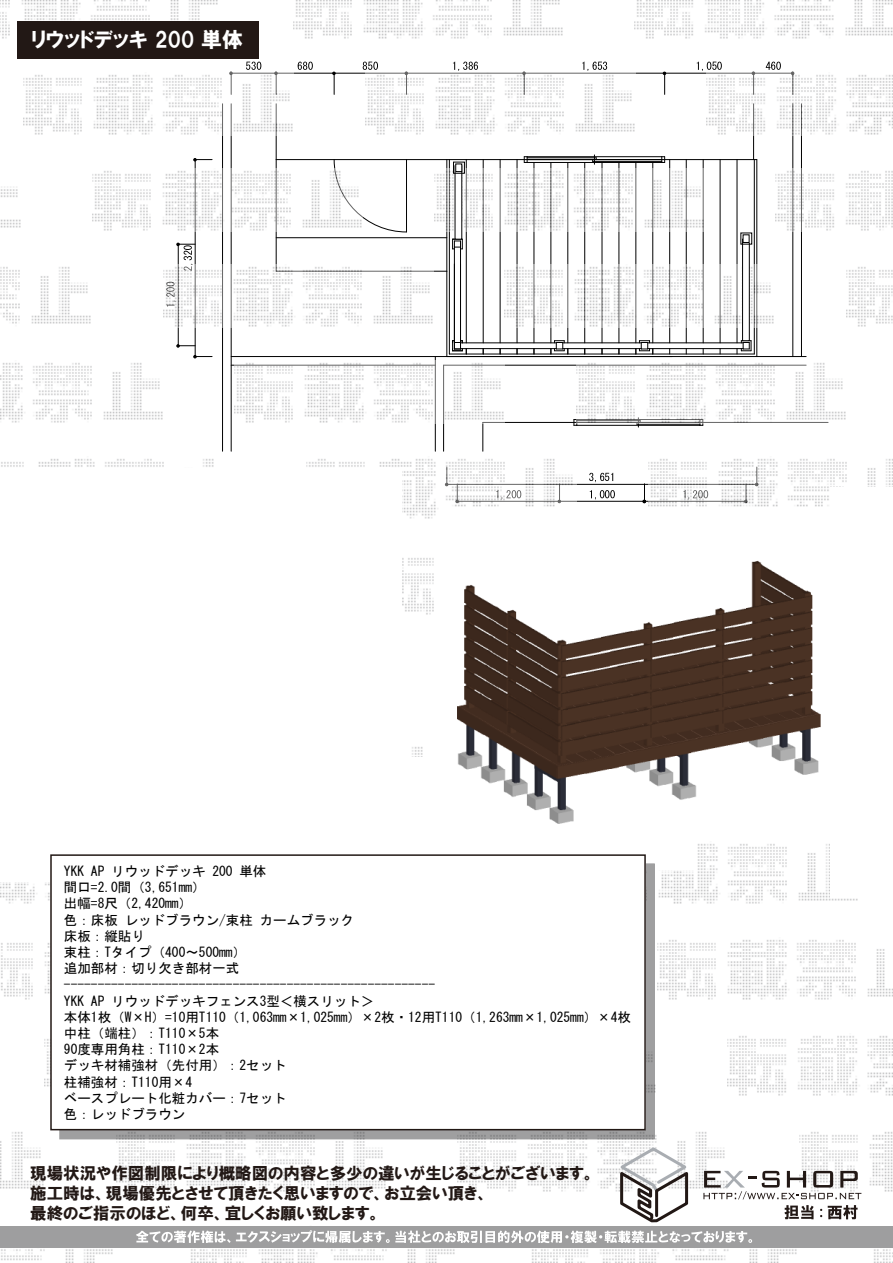
<style>
.page{position:relative;width:893px;height:1263px;background:#fff}
.page>*{position:absolute;margin:0;border:0;box-sizing:border-box;transform-origin:0 0}
.t1{font:21px "HGP Soei Kakugothic UB";color:#fff}
.t2{font:16.5px/19.8px "HGP Soei Kakugothic UB";color:#221815}
.t3{font:13.5px/16.2px "MS Gothic";color:#000}
</style>
<div class="page">
<hr style="left:449px;top:354px;width:305px;height:1px;background:#000">
<hr style="left:276px;top:104px;width:1px;height:56px;background:#000">
<hr style="left:753px;top:104px;width:1px;height:56px;background:#000">
<hr style="left:276px;top:160px;width:1px;height:111px;background:#000">
<hr style="left:276px;top:271px;width:171px;height:1px;background:#000">
<hr style="left:446px;top:160px;width:1px;height:111px;background:#000">
<hr style="left:276px;top:237px;width:171px;height:1px;background:#000">
<hr style="left:483px;top:422px;width:345px;height:1px;background:#000">
<hr style="left:231px;top:365px;width:204px;height:1px;background:#000">
<hr style="left:231px;top:356px;width:204px;height:1px;background:#000">
<hr style="left:792px;top:104px;width:1px;height:252px;background:#000">
<hr style="left:801px;top:104px;width:1px;height:252px;background:#000">
<svg style="left:333px;top:160px;width:74px;height:73px"></svg>
<hr style="left:406px;top:160px;width:1px;height:72px;background:#000">
<svg style="left:524px;top:156px;width:4px;height:7px"></svg>
<hr style="left:527px;top:157px;width:69px;height:1px;background:#000">
<svg style="left:592px;top:155px;width:5px;height:9px"></svg>
<hr style="left:593px;top:161px;width:69px;height:1px;background:#000">
<svg style="left:661px;top:156px;width:4px;height:7px"></svg>
<hr style="left:527px;top:162px;width:135px;height:1px;background:#000">
<hr style="left:527px;top:156px;width:135px;height:1px;background:#000">
<svg style="left:574px;top:419px;width:3px;height:7px"></svg>
<hr style="left:637px;top:424px;width:63px;height:1px;background:#000">
<hr style="left:577px;top:425px;width:123px;height:1px;background:#000">
<hr style="left:231px;top:104px;width:1px;height:347px;background:#000">
<hr style="left:222px;top:104px;width:1px;height:347px;background:#000">
<hr style="left:435px;top:356px;width:1px;height:95px;background:#000">
<hr style="left:443px;top:365px;width:1px;height:86px;background:#000">
<svg style="left:482px;top:423px;width:1px;height:28px"></svg>
<svg style="left:246px;top:62px;width:15px;height:8px"></svg>
<hr style="left:276px;top:73px;width:58px;height:1px;background:#000">
<svg style="left:332px;top:72px;width:3px;height:22px"></svg>
<svg style="left:298px;top:62px;width:15px;height:8px"></svg>
<hr style="left:334px;top:73px;width:72px;height:1px;background:#000">
<svg style="left:363px;top:62px;width:15px;height:8px"></svg>
<svg style="left:453px;top:62px;width:25px;height:9px"></svg>
<hr style="left:524px;top:73px;width:141px;height:1px;background:#000">
<svg style="left:663px;top:72px;width:3px;height:22px"></svg>
<svg style="left:582px;top:62px;width:25px;height:9px"></svg>
<hr style="left:664px;top:73px;width:90px;height:1px;background:#000">
<svg style="left:697px;top:62px;width:25px;height:9px"></svg>
<svg style="left:766px;top:62px;width:15px;height:8px"></svg>
<hr style="left:444px;top:365px;width:362px;height:1px;background:#000">
<hr style="left:435px;top:356px;width:371px;height:1px;background:#000">
<hr style="left:446px;top:271px;width:1px;height:85px;background:#000">
<hr style="left:460px;top:348px;width:96px;height:1px;background:#000">
<hr style="left:460px;top:342px;width:96px;height:1px;background:#000">
<hr style="left:756px;top:160px;width:1px;height:196px;background:#000">
<hr style="left:276px;top:159px;width:481px;height:1px;background:#000">
<hr style="left:460px;top:247px;width:1px;height:95px;background:#000">
<hr style="left:454px;top:247px;width:1px;height:95px;background:#000">
<svg style="left:452px;top:239px;width:11px;height:10px"></svg>
<hr style="left:563px;top:342px;width:78px;height:1px;background:#000">
<hr style="left:648px;top:342px;width:95px;height:1px;background:#000">
<hr style="left:648px;top:348px;width:95px;height:1px;background:#000">
<hr style="left:563px;top:348px;width:78px;height:1px;background:#000">
<hr style="left:754px;top:160px;width:1px;height:194px;background:#000">
<svg style="left:452px;top:340px;width:15px;height:14px"></svg>
<hr style="left:466px;top:160px;width:1px;height:183px;background:#000">
<hr style="left:483px;top:160px;width:1px;height:183px;background:#000">
<hr style="left:500px;top:160px;width:1px;height:183px;background:#000">
<hr style="left:517px;top:160px;width:1px;height:183px;background:#000">
<hr style="left:534px;top:162px;width:1px;height:181px;background:#000">
<hr style="left:550px;top:162px;width:1px;height:181px;background:#000">
<svg style="left:550px;top:340px;width:18px;height:14px"></svg>
<hr style="left:567px;top:162px;width:1px;height:181px;background:#000">
<hr style="left:584px;top:162px;width:1px;height:181px;background:#000">
<hr style="left:602px;top:162px;width:1px;height:181px;background:#000">
<hr style="left:619px;top:162px;width:1px;height:181px;background:#000">
<hr style="left:635px;top:162px;width:1px;height:181px;background:#000">
<svg style="left:635px;top:340px;width:18px;height:14px"></svg>
<hr style="left:652px;top:162px;width:1px;height:181px;background:#000">
<hr style="left:669px;top:160px;width:1px;height:183px;background:#000">
<hr style="left:686px;top:160px;width:1px;height:183px;background:#000">
<hr style="left:703px;top:160px;width:1px;height:183px;background:#000">
<hr style="left:720px;top:160px;width:1px;height:183px;background:#000">
<svg style="left:737px;top:340px;width:15px;height:14px"></svg>
<hr style="left:737px;top:160px;width:1px;height:183px;background:#000">
<hr style="left:446px;top:484px;width:311px;height:1px;background:#000">
<svg style="left:589px;top:473px;width:24px;height:9px"></svg>
<hr style="left:559px;top:501px;width:85px;height:1px;background:#000">
<svg style="left:590px;top:490px;width:25px;height:9px"></svg>
<hr style="left:644px;top:501px;width:102px;height:1px;background:#000">
<svg style="left:643px;top:484px;width:3px;height:19px"></svg>
<hr style="left:449px;top:160px;width:1px;height:194px;background:#000">
<hr style="left:195px;top:159px;width:1px;height:197px;background:#000">
<svg style="left:194px;top:355px;width:18px;height:3px"></svg>
<svg style="left:194px;top:158px;width:18px;height:3px"></svg>
<hr style="left:178px;top:244px;width:1px;height:102px;background:#000">
<svg style="left:177px;top:344px;width:18px;height:3px"></svg>
<svg style="left:177px;top:243px;width:18px;height:21px"></svg>
<img style="left:0;top:0;width:218px;height:39px">
<img style="left:293px;top:0;width:270px;height:39px">
<img style="left:635px;top:0;width:258px;height:39px">
<img style="left:24px;top:72px;width:270px;height:63px">
<img style="left:365px;top:72px;width:270px;height:63px">
<img style="left:707px;top:72px;width:186px;height:63px">
<img style="left:93px;top:168px;width:270px;height:63px">
<img style="left:0;top:186px;width:21px;height:42px">
<img style="left:434px;top:168px;width:270px;height:63px">
<img style="left:776px;top:168px;width:117px;height:63px">
<img style="left:163px;top:264px;width:270px;height:63px">
<img style="left:0;top:267px;width:91px;height:57px">
<img style="left:505px;top:264px;width:269px;height:63px">
<img style="left:846px;top:267px;width:47px;height:60px">
<img style="left:0;top:363px;width:163px;height:60px">
<img style="left:235px;top:360px;width:270px;height:63px">
<img style="left:576px;top:363px;width:270px;height:60px">
<img style="left:1px;top:459px;width:213px;height:8px">
<img style="left:307px;top:459px;width:270px;height:60px">
<img style="left:648px;top:459px;width:245px;height:48px">
<img style="left:402px;top:558px;width:32px;height:57px">
<img style="left:0;top:882px;width:50px;height:22px">
<img style="left:658px;top:844px;width:200px;height:60px">
<img style="left:1px;top:943px;width:49px;height:57px">
<img style="left:657px;top:940px;width:236px;height:60px">
<img style="left:728px;top:1036px;width:165px;height:60px">
<img style="left:0;top:1132px;width:44px;height:57px">
<img style="left:116px;top:1139px;width:270px;height:53px">
<img style="left:800px;top:1132px;width:93px;height:60px">
<img style="left:458px;top:1132px;width:270px;height:60px">
<img style="left:0;top:1247px;width:117px;height:16px">
<img style="left:188px;top:1247px;width:270px;height:16px">
<img style="left:872px;top:1247px;width:21px;height:16px">
<img style="left:530px;top:1247px;width:270px;height:16px">
<svg style="left:616px;top:1145px;width:75px;height:78px"></svg>
<svg style="left:703px;top:1171px;width:158px;height:28px"></svg>
<div style="left:18px;top:21px;width:241px;height:38px;background:#221815"></div>
<div style="left:0;top:1226px;width:893px;height:21px;background:#9e9e9f"></div>
<svg style="left:136px;top:1230px;width:616px;height:13px"></svg>
<svg style="left:784px;top:1205px;width:29px;height:14px"></svg>
<svg style="left:828px;top:1205px;width:30px;height:14px"></svg>
<div style="left:742px;top:239px;width:7px;height:102px;background:#fff"></div>
<div style="left:742px;top:239px;width:8px;height:102px;border:1px solid #000"></div>
<div style="left:455px;top:166px;width:7px;height:73px;background:#fff"></div>
<div style="left:743px;top:235px;width:6px;height:7px;background:#fff"></div>
<div style="left:740px;top:233px;width:12px;height:11px;border:1px solid #000"></div>
<div style="left:0;top:468px;width:402px;height:381px;background:#fff"></div>
<div style="left:453px;top:604px;width:243px;height:266px;background:#fff"></div>
<div style="left:455px;top:164px;width:7px;height:8px;border:1px solid #000"></div>
<div style="left:453px;top:162px;width:12px;height:12px;border:1px solid #000"></div>
<img style="left:439px;top:507px;width:382px;height:317px">
<svg style="left:62px;top:866px;width:590px;height:270px;background:#969697"></svg>
<div style="left:51px;top:855px;width:594px;height:275px;background:#fff"></div>
<div style="left:50px;top:854px;width:596px;height:276px;border:2px solid #221815"></div>
<div style="left:831px;top:487px;width:62px;height:410px;background:#fff"></div>
<h1 class="t1" style="left:32px;top:29px;width:213px">リウッドデッキ 200 単体</h1>
<p class="t3" style="left:64px;top:863px;width:568px">YKK AP リウッドデッキ 200 単体<br>間口=2.0間（3,651mm）<br>出幅=8尺（2,420mm）<br>色：床板 レッドブラウン/束柱 カームブラック<br>床板：縦貼り<br>束柱：Tタイプ（400～500mm）<br>追加部材：切り欠き部材一式<br>-------------------------------------------------------<br>YKK AP リウッドデッキフェンス3型＜横スリット＞<br>本体1枚（W×H）=10用T110（1,063mm×1,025mm）×2枚・12用T110（1,263mm×1,025mm）×4枚中柱（端柱）：T110×5本<br>90度専用角柱：T110×2本<br>デッキ材補強材（先付用）：2セット<br>柱補強材：T110用×4<br>ベースプレート化粧カバー：7セット<br>色：レッドブラウン</p>
<p class="t2" style="left:30px;top:1163px;width:566px">現場状況や作図制限により概略図の内容と多少の違いが生じることがございます。施工時は、現場優先とさせて頂きたく思いますので、お立会い頂き、<br>最終のご指示のほど、何卒、宜しくお願い致します。</p>
</div>
